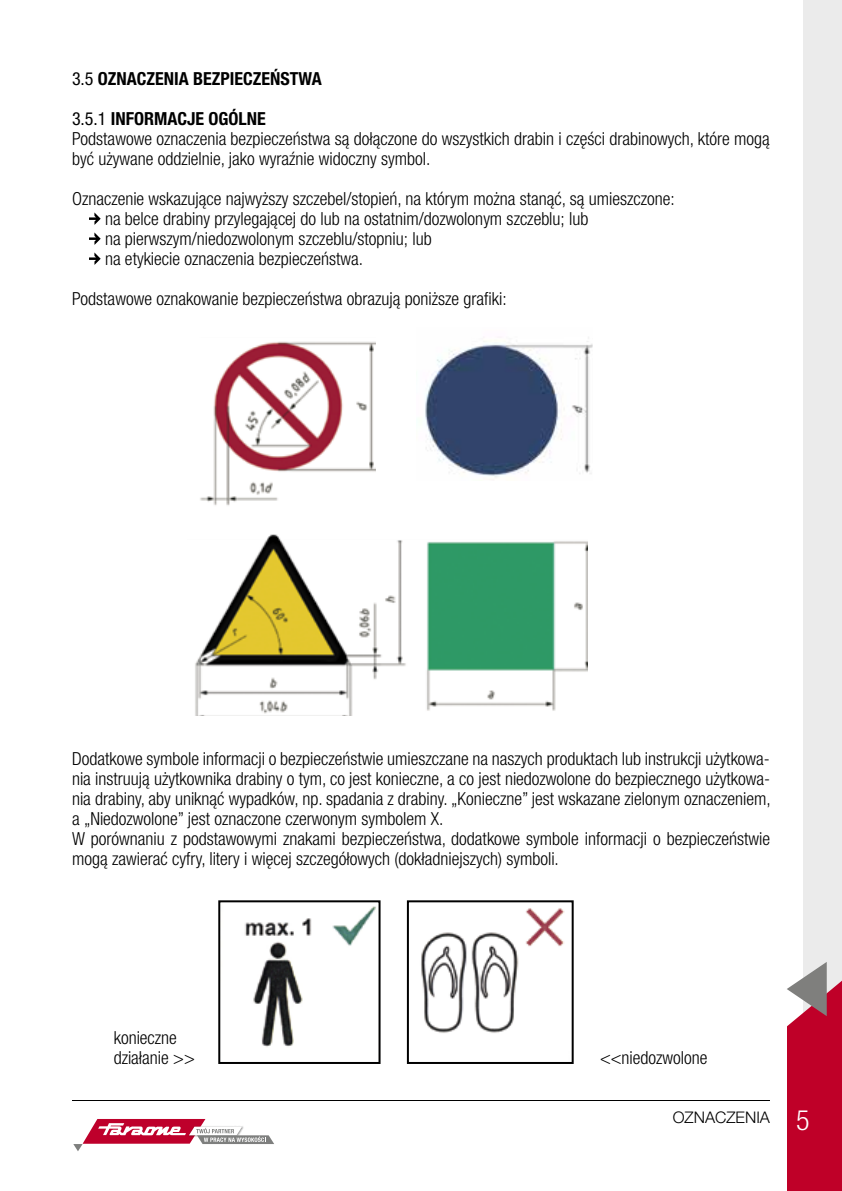
<style>
.page{position:relative;width:842px;height:1191px;background:#fff}
.page>*{position:absolute;margin:0;border:0;box-sizing:border-box;transform-origin:0 0}
.t1{font:300 condensed 18px/20px "Helvetica Neue LT Pro";color:#000}
.t2{font:700 condensed 18px "Helvetica Neue LT Pro";color:#000}
.t3{font:300 16px "Helvetica Neue LT Pro";color:#000}
.s1{font-weight:400}
.s2{font-weight:700}
.s3{font-stretch:condensed;font-size:28px;color:#fff}
</style>
<div class="page">
<div style="left:803px;top:0;width:39px;height:1111px;background:#ebebeb"></div>
<svg style="left:73px;top:1119px;width:201px;height:32px"></svg>
<hr style="left:72px;top:1100px;width:698px;height:1px;background:#000">
<svg style="left:787px;top:962px;width:55px;height:229px;background:#bf2545"></svg>
<svg style="left:89px;top:212px;width:12px;height:13px"></svg>
<svg style="left:89px;top:232px;width:12px;height:13px"></svg>
<svg style="left:89px;top:252px;width:12px;height:13px"></svg>
<img style="left:195px;top:534px;width:392px;height:181px">
<img style="left:200px;top:341px;width:176px;height:165px">
<img style="left:425px;top:337px;width:168px;height:143px">
<img style="left:245px;top:906px;width:131px;height:141px">
<div style="left:218px;top:900px;width:163px;height:164px;border:2px solid #000"></div>
<img style="left:421px;top:908px;width:144px;height:125px">
<div style="left:407px;top:900px;width:167px;height:164px;border:2px solid #000"></div>
<p class="t2" style="left:72px;top:68px;width:251px"><span class="s1">3.5</span> OZNACZENIA BEZPIECZEŃSTWA</p>
<p class="t1" style="left:72px;top:108px;width:699px"><span class="s1">3.5.1</span> <span class="s2">INFORMACJE OGÓLNE<br></span>Podstawowe oznaczenia bezpieczeństwa są dołączone do wszystkich drabin i części drabinowych, które mogą być używane oddzielnie, jako wyraźnie widoczny symbol.</p>
<p class="t1" style="left:105px;top:188px;width:571px;text-indent:-33px">Oznaczenie wskazujące najwyższy szczebel/stopień, na którym można stanąć, są umieszczone: na belce drabiny przylegającej do lub na ostatnim/dozwolonym szczeblu; lub<br>na pierwszym/niedozwolonym szczeblu/stopniu; lub<br>na etykiecie oznaczenia bezpieczeństwa.</p>
<p class="t1" style="left:72px;top:288px;width:436px">Podstawowe oznakowanie bezpieczeństwa obrazują poniższe grafiki:</p>
<p class="t1" style="left:72px;top:748px;width:700px">Dodatkowe symbole informacji o bezpieczeństwie umieszczane na naszych produktach lub instrukcji użytkowa&shy;nia instruują użytkownika drabiny o tym, co jest konieczne, a co jest niedozwolone do bezpiecznego użytkowa&shy;nia drabiny, aby uniknąć wypadków, np. spadania z drabiny. „Konieczne” jest wskazane zielonym oznaczeniem, a „Niedozwolone” jest oznaczone czerwonym symbolem X.<br>W porównaniu z podstawowymi znakami bezpieczeństwa, dodatkowe symbole informacji o bezpieczeństwie mogą zawierać cyfry, litery i więcej szczegółowych (dokładniejszych) symboli.</p>
<p class="t1" style="left:114px;top:1027px;width:83px">konieczne działanie &gt;&gt;</p>
<p class="t1" style="left:600px;top:1047px;width:109px">&lt;&lt;niedozwolone</p>
<p class="t3" style="left:673px;top:1107px;width:138px">OZNACZENIA <span class="s3">5</span></p>
</div>
